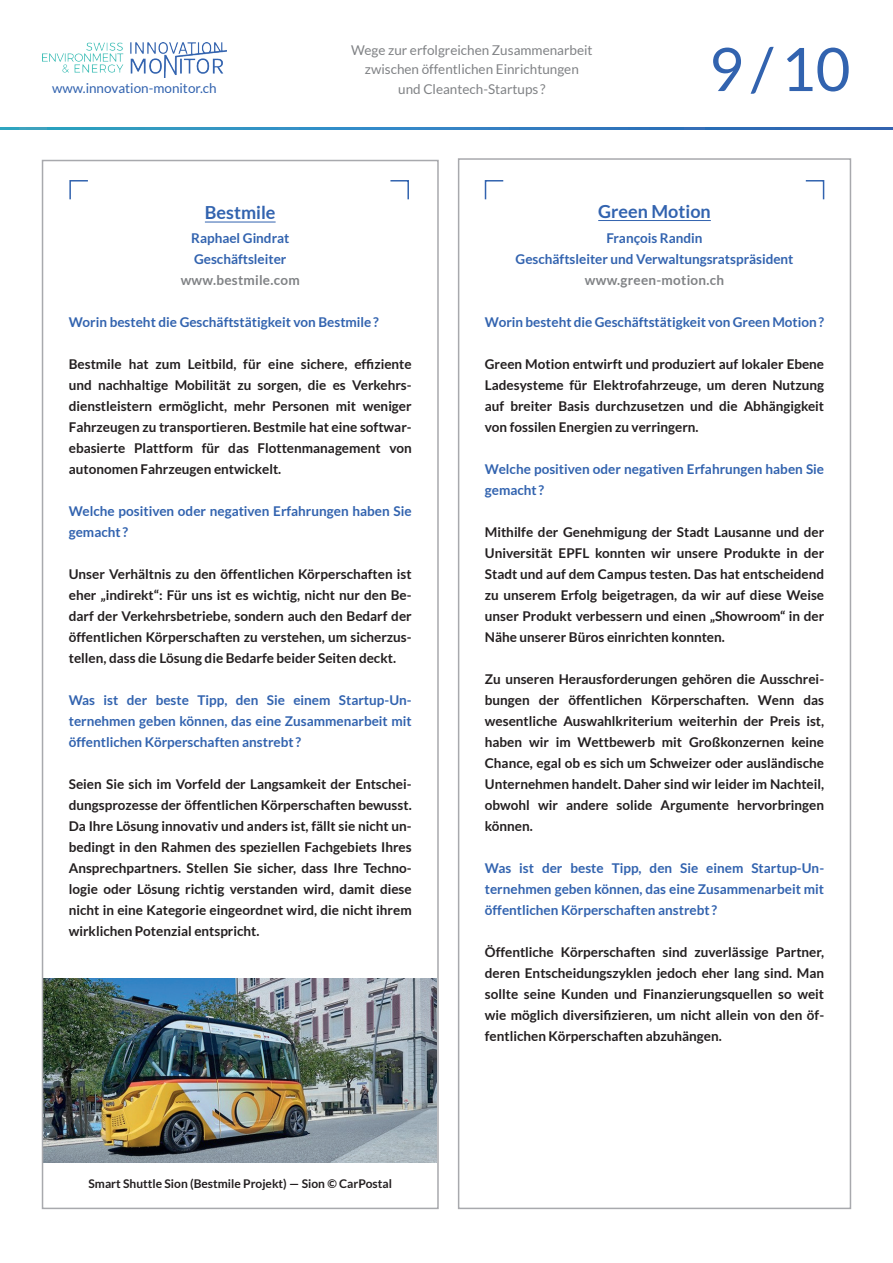
<style>
.page{position:relative;width:893px;height:1263px;background:#fff}
.page>*{position:absolute;margin:0;border:0;box-sizing:border-box;transform-origin:0 0}
.t1{font:60px "Lato";color:#3263af}
.t2{font:700 18px "Lato";color:#3263af}
.t3{font:700 13.5px/21px "Lato";color:#231f20;text-align:justify}
.t4{font:700 13.5px/21px "Lato";color:#3263af}
.t5{font:13.5px/19.5px "Lato";color:#808285;text-align:center}
.t6{font:700 13.5px "Lato";letter-spacing:.02em;color:#808285}
.t7{font:13.5px "Lato";color:#3263af}
.t8{font:700 12px "Lato";color:#231f20}
</style>
<div class="page">
<hr style="left:205px;top:222px;width:71px;height:1px;background:#3263af">
<img style="left:45px;top:978px;width:391px;height:185px">
<div style="left:42px;top:160px;width:397px;height:1049px;border:2px solid #a8a9ad"></div>
<hr style="left:598px;top:220px;width:113px;height:1px;background:#3263af">
<div style="left:458px;top:158px;width:393px;height:1051px;border:2px solid #a8a9ad"></div>
<svg style="left:69px;top:180px;width:19px;height:20px"></svg>
<svg style="left:390px;top:180px;width:19px;height:20px"></svg>
<svg style="left:484px;top:180px;width:20px;height:20px"></svg>
<svg style="left:805px;top:180px;width:20px;height:20px"></svg>
<img style="left:43px;top:43px;width:183px;height:35px">
<svg style="left:0;top:127px;width:893px;height:3px;background:#3183be"></svg>
<p class="t5" style="left:351px;top:40px;width:243px">Wege zur erfolgreichen Zusammenarbeit zwischen öffentlichen Einrichtungen</p>
<p class="t7" style="left:52px;top:81px;width:166px">www.innovation-monitor.ch</p>
<p class="t5" style="left:398px;top:79px;width:149px">und Cleantech-Startups ?</p>
<h1 class="t1" style="left:709px;top:36px;width:143px">9/10</h1>
<h2 class="t2" style="left:205px;top:202px;width:72px">Bestmile</h2>
<p class="t4" style="left:191px;top:227px;width:100px">Raphael Gindrat<br>Geschäftsleiter</p>
<p class="t6" style="left:181px;top:272px;width:121px">www.bestmile.com</p>
<p class="t4" style="left:69px;top:311px;width:312px">Worin besteht die Geschäftstätigkeit von Bestmile?</p>
<p class="t3" style="left:69px;top:353px;width:344px">Bestmile hat zum Leitbild, für eine sichere, effiziente und nachhaltige Mobilität zu sorgen, die es Verkehrs&shy;dienstleistern ermöglicht, mehr Personen mit weniger Fahrzeugen zu transportieren. Bestmile hat eine softwar&shy;ebasierte Plattform für das Flottenmanagement von autonomen Fahrzeugen entwickelt.</p>
<p class="t4" style="left:69px;top:500px;width:344px">Welche positiven oder negativen Erfahrungen haben Sie gemacht ?</p>
<p class="t3" style="left:69px;top:563px;width:344px">Unser Verhältnis zu den öffentlichen Körperschaften ist eher „indirekt“: Für uns ist es wichtig, nicht nur den Be&shy;darf der Verkehrsbetriebe, sondern auch den Bedarf der öffentlichen Körperschaften zu verstehen, um sicherzus&shy;tellen, dass die Lösung die Bedarfe beider Seiten deckt.</p>
<p class="t4" style="left:69px;top:689px;width:344px;text-align:justify">Was ist der beste Tipp, den Sie einem Startup-Un&shy;ternehmen geben können, das eine Zusammenarbeit mit öffentlichen Körperschaften anstrebt ?</p>
<p class="t3" style="left:69px;top:773px;width:344px">Seien Sie sich im Vorfeld der Langsamkeit der Entschei&shy;dungsprozesse der öffentlichen Körperschaften bewusst.<br>Da Ihre Lösung innovativ und anders ist, fällt sie nicht un&shy;bedingt in den Rahmen des speziellen Fachgebiets Ihres Ansprechpartners. Stellen Sie sicher, dass Ihre Techno&shy;logie oder Lösung richtig verstanden wird, damit diese nicht in eine Kategorie eingeordnet wird, die nicht ihrem wirklichen Potenzial entspricht.</p>
<p class="t8" style="left:89px;top:1177px;width:305px">Smart Shuttle Sion (Bestmile Projekt) — Sion © CarPostal</p>
<h2 class="t2" style="left:598px;top:201px;width:114px">Green Motion</h2>
<p class="t4" style="left:516px;top:227px;width:279px;text-align:center">François Randin<br>Geschäftsleiter und Verwaltungsratspräsident</p>
<p class="t6" style="left:585px;top:272px;width:141px">www.green-motion.ch</p>
<p class="t4" style="left:485px;top:311px;width:341px">Worin besteht die Geschäftstätigkeit von Green Motion?</p>
<p class="t3" style="left:485px;top:353px;width:341px">Green Motion entwirft und produziert auf lokaler Ebene Ladesysteme für Elektrofahrzeuge, um deren Nutzung auf breiter Basis durchzusetzen und die Abhängigkeit von fossilen Energien zu verringern.</p>
<p class="t4" style="left:485px;top:458px;width:341px">Welche positiven oder negativen Erfahrungen haben Sie gemacht ?</p>
<p class="t3" style="left:485px;top:521px;width:341px">Mithilfe der Genehmigung der Stadt Lausanne und der Universität EPFL konnten wir unsere Produkte in der Stadt und auf dem Campus testen. Das hat entscheidend zu unserem Erfolg beigetragen, da wir auf diese Weise unser Produkt verbessern und einen „Showroom“ in der Nähe unserer Büros einrichten konnten.</p>
<p class="t3" style="left:485px;top:668px;width:341px">Zu unseren Herausforderungen gehören die Ausschrei&shy;bungen der öffentlichen Körperschaften. Wenn das wesentliche Auswahlkriterium weiterhin der Preis ist, haben wir im Wettbewerb mit Großkonzernen keine Chance, egal ob es sich um Schweizer oder ausländische Unternehmen handelt. Daher sind wir leider im Nachteil, obwohl wir andere solide Argumente hervorbringen können.</p>
<p class="t4" style="left:485px;top:857px;width:341px;text-align:justify">Was ist der beste Tipp, den Sie einem Startup-Un&shy;ternehmen geben können, das eine Zusammenarbeit mit öffentlichen Körperschaften anstrebt ?</p>
<p class="t3" style="left:485px;top:942px;width:341px">Öffentliche Körperschaften sind zuverlässige Partner, deren Entscheidungszyklen jedoch eher lang sind. Man sollte seine Kunden und Finanzierungsquellen so weit wie möglich diversifizieren, um nicht allein von den öf&shy;fentlichen Körperschaften abzuhängen.</p>
</div>
